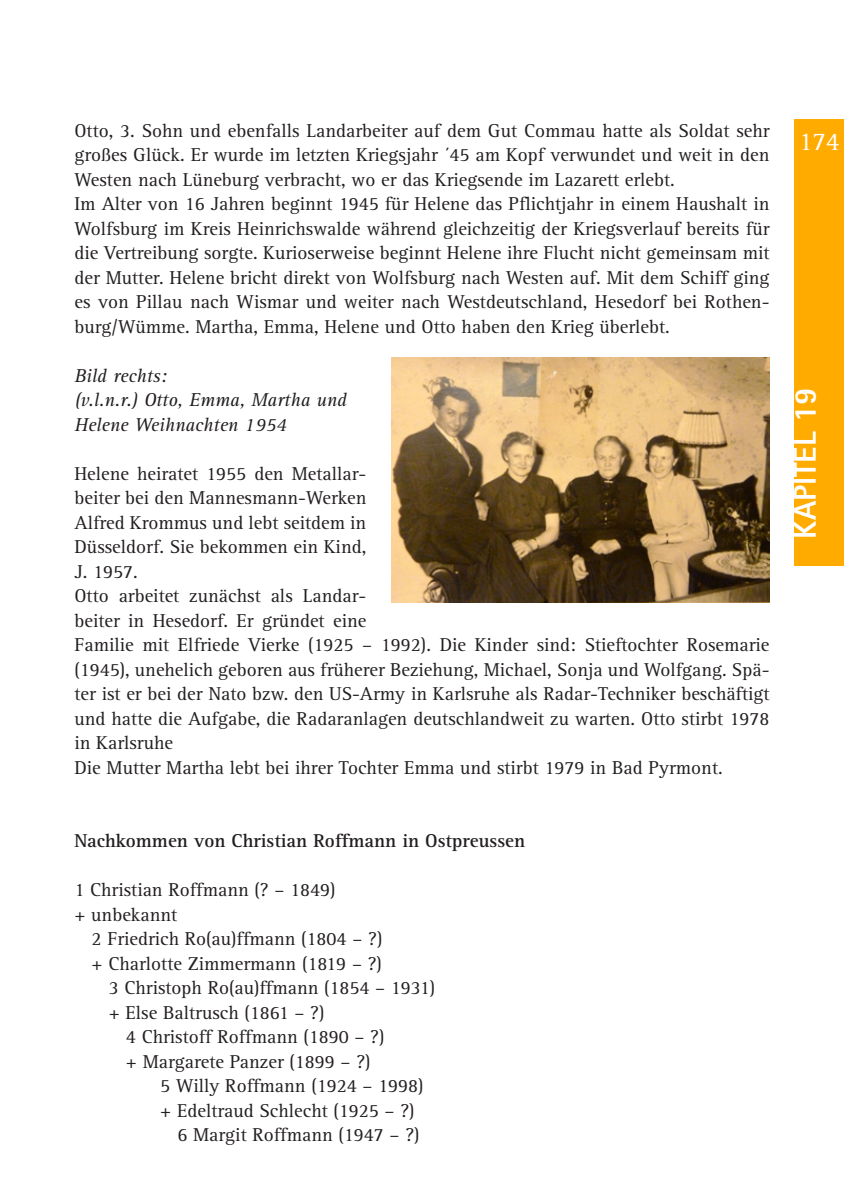
<style>
.page{position:relative;width:844px;height:1191px;background:#fff}
.page>*{position:absolute;margin:0;border:0;box-sizing:border-box;transform-origin:0 0}
.Kapitel{font:800 31.5px "Rotis Sans Serif Std";color:#fff}
.t1{font:26.25px "Rotis Serif Std";color:#fff}
.Fließtext{font:19.25px/24.5px "Rotis Serif Std";color:#231f20;text-align:justify}
.Fließtext-2{font:italic 19.25px/24.5px "Rotis Serif Std";color:#231f20}
.Fließtext-3{font:700 19.25px "Rotis Serif Std";color:#231f20}
</style>
<div class="page">
<div style="left:794px;top:119px;width:49px;height:446px;background:#ffab00"></div>
<img style="left:392px;top:357px;width:377px;height:245px">
<p class="Fließtext" style="left:74px;top:118px;width:696px">Otto, 3. Sohn und ebenfalls Landarbeiter auf dem Gut Commau hatte als Soldat sehr großes Glück. Er wurde im letzten Kriegsjahr ´45 am Kopf verwundet und weit in den Westen nach Lüneburg verbracht, wo er das Kriegsende im Lazarett erlebt.</p>
<p class="Fließtext" style="left:74px;top:192px;width:696px">Im Alter von 16 Jahren beginnt 1945 für Helene das Pflichtjahr in einem Haushalt in Wolfsburg im Kreis Heinrichswalde während gleichzeitig der Kriegsverlauf bereits für die Vertreibung sorgte. Kurioserweise beginnt Helene ihre Flucht nicht gemeinsam mit der Mutter. Helene bricht direkt von Wolfsburg nach Westen auf. Mit dem Schiff ging es von Pillau nach Wismar und weiter nach Westdeutschland, Hesedorf bei Rothen&shy;burg/Wümme. Martha, Emma, Helene und Otto haben den Krieg überlebt.</p>
<p class="Fließtext-2" style="left:74px;top:364px;width:94px">Bild rechts:</p>
<p class="Fließtext-2" style="left:74px;top:388px;width:274px">(v.l.n.r.) Otto, Emma, Martha und<br>Helene Weihnachten 1954</p>
<p class="Fließtext" style="left:74px;top:461px;width:293px">Helene heiratet 1955 den Metallar&shy;beiter bei den Mannesmann-Werken Alfred Krommus und lebt seitdem in Düsseldorf. Sie bekommen ein Kind, J. 1957.</p>
<p class="Fließtext" style="left:74px;top:584px;width:696px;text-align:left">Otto arbeitet zunächst als Landar-<br>beiter in Hesedorf. Er gründet eine<br>Familie mit Elfriede Vierke (1925 – 1992). Die Kinder sind: Stieftochter Rosemarie (1945), unehelich geboren aus früherer Beziehung, Michael, Sonja und Wolfgang. Spä&shy;ter ist er bei der Nato bzw. den US-Army in Karlsruhe als Radar-Techniker beschäftigt und hatte die Aufgabe, die Radaranlagen deutschlandweit zu warten. Otto stirbt 1978 in Karlsruhe</p>
<p class="Fließtext" style="left:74px;top:755px;width:649px">Die Mutter Martha lebt bei ihrer Tochter Emma und stirbt 1979 in Bad Pyrmont.</p>
<p class="Fließtext-3" style="left:74px;top:829px;width:452px">Nachkommen von Christian Roffmann in Ostpreussen</p>
<p class="Fließtext" style="left:74px;top:878px;width:262px">1 Christian Roffmann (? – 1849)</p>
<p class="Fließtext" style="left:74px;top:902px;width:104px">+ unbekannt</p>
<p class="Fließtext" style="left:92px;top:927px;width:292px">2 Friedrich Ro(au)ffmann (1804 – ?)</p>
<p class="Fließtext" style="left:92px;top:951px;width:292px">+ Charlotte Zimmermann (1819 – ?)</p>
<p class="Fließtext" style="left:109px;top:976px;width:328px">3 Christoph Ro(au)ffmann (1854 – 1931)</p>
<p class="Fließtext" style="left:109px;top:1000px;width:217px">+ Else Baltrusch (1861 – ?)</p>
<p class="Fließtext" style="left:126px;top:1025px;width:260px">4 Christoff Roffmann (1890 – ?)</p>
<p class="Fließtext" style="left:126px;top:1049px;width:246px">+ Margarete Panzer (1899 – ?)</p>
<p class="Fließtext" style="left:160px;top:1074px;width:265px">5 Willy Roffmann (1924 – 1998)</p>
<p class="Fließtext" style="left:160px;top:1098px;width:256px">+ Edeltraud Schlecht (1925 – ?)</p>
<p class="Fließtext" style="left:177px;top:1123px;width:243px">6 Margit Roffmann (1947 – ?)</p>
<h2 class="t1" style="left:798px;top:126px;width:42px">174</h2>
<p class="Kapitel" style="left:785px;top:538px;width:153px;rotate:-90deg">KAPITEL 19</p>
</div>
